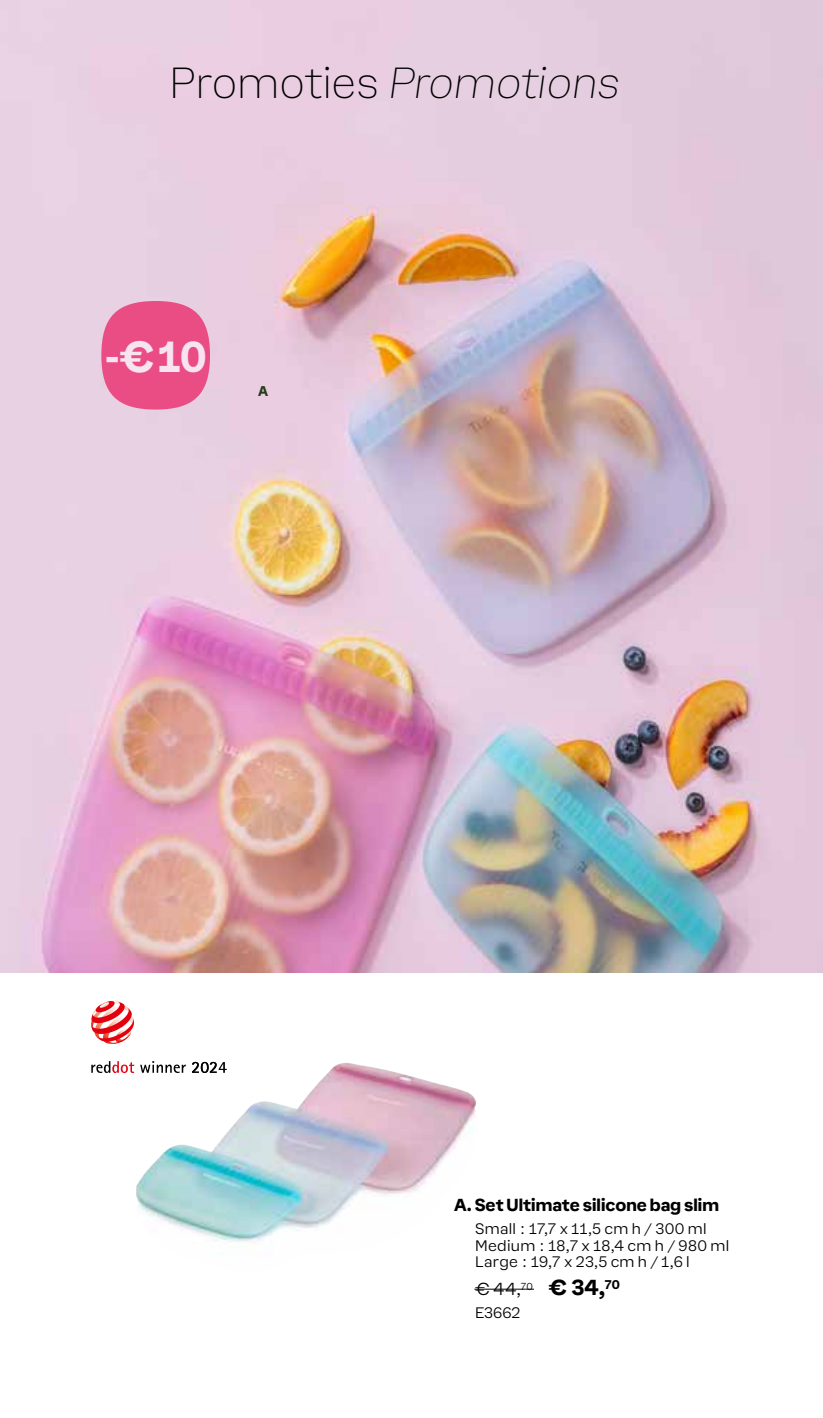
<style>
.page{position:relative;width:823px;height:1418px;background:#fff}
.page>*{position:absolute;margin:0;border:0;box-sizing:border-box;transform-origin:0 0}
.t1{font:italic 100 40px "Earl Sans";letter-spacing:-.005em;color:#000}
.t2{font:700 40px "Earl Sans";color:#f8e4f1;scale:.95 1}
.t3{font:700 16px "Earl Sans";color:#000}
.t4{font:300 16px "Earl Sans";color:#000}
.t5{font:300 14px/16.8px "Earl Sans";letter-spacing:.025em;color:#000}
.t6{font:700 13px "Earl Sans";color:#243c1c}
.s1{font-style:normal}
.s2{font-weight:700;font-size:20px}
</style>
<div class="page">
<img style="left:0;top:0;width:822px;height:972px">
<img style="left:136px;top:1063px;width:340px;height:180px">
<div style="left:87px;top:992px;width:141px;height:89px;background:#fff"></div>
<svg style="left:91px;top:1061px;width:43px;height:11px"></svg>
<svg style="left:91px;top:1001px;width:43px;height:42px"></svg>
<svg style="left:140px;top:1061px;width:86px;height:11px"></svg>
<div style="left:101px;top:301px;width:109px;height:108px;background:#ea4d84;border-radius:50%"></div>
<hr style="left:474px;top:1288px;width:59px;height:1px;background:#000">
<h1 class="t1" style="left:169px;top:51px;width:452px"><span class="s1">Promoties</span> Promotions</h1>
<h1 class="t2" style="left:105px;top:322px;width:108px">-€ 10</h1>
<p class="t6" style="left:258px;top:380px;width:12px">A</p>
<p class="t3" style="left:454px;top:1191px;width:266px">A. Set Ultimate silicone bag slim</p>
<p class="t5" style="left:475px;top:1218px;width:255px">Small : 17,7 x 11,5 cm h / 300 ml<br>Medium : 18,7 x 18,4 cm h / 980 ml<br>Large : 19,7 x 23,5 cm h / 1,6 l</p>
<p class="t4" style="left:475px;top:1276px;width:146px">€ 44,<sup>70</sup> <span class="s2">€ 34,</span><sup>70</sup></p>
<p class="t5" style="left:475px;top:1303px;width:47px">E3662</p>
</div>
